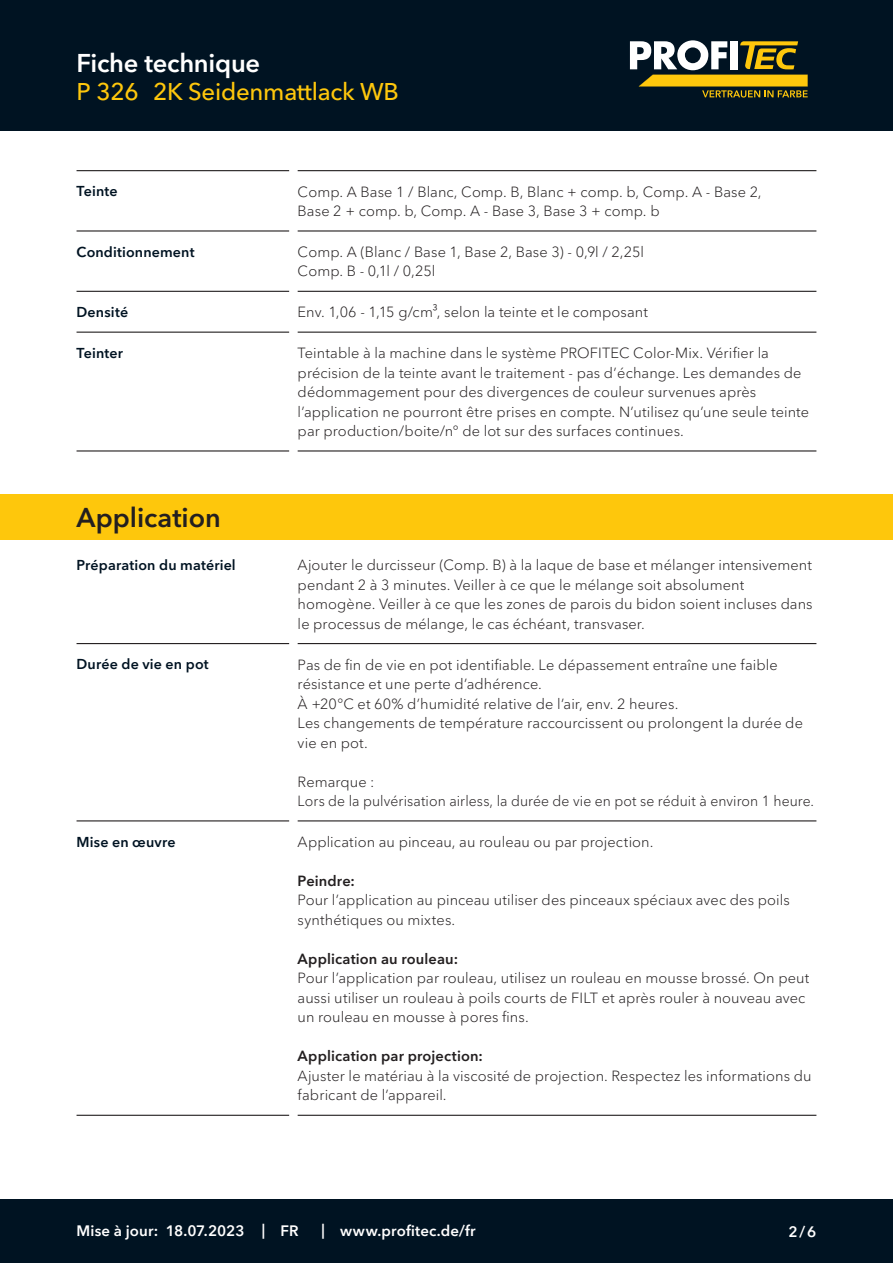
<style>
.page{position:relative;width:893px;height:1263px;background:#fff}
.page>*{position:absolute;margin:0;border:0;box-sizing:border-box;transform-origin:0 0}
.CB_AF_Kapitel_Uebers{font:600 27px "Avenir Next Cyr";color:#231f20}
.CB_AF_Kopf_TM{font:600 25.5px "Avenir Next Cyr";letter-spacing:-.01em;color:#fff}
.CB_AF_Kopf_Produktna{font:500 24px "Avenir Next Cyr";letter-spacing:-.01em;color:#fec70c}
.CB_AF_Fuss_Stand_lin{font:600 15px "Avenir Next Cyr";letter-spacing:.01em;color:#fff}
.CB_AF_Text_Standard{font:300 14.7px/19.5px "Avenir Next Cyr";letter-spacing:.005em;color:#231f20}
.CB_AF_Abschnitt_Uebe{font:600 14.25px "Avenir Next Cyr";letter-spacing:.01em;color:#001322}
.s1{font-weight:600}
</style>
<div class="page">
<div style="left:0;top:0;width:893px;height:131px;background:#001322"></div>
<div style="left:0;top:1199px;width:893px;height:64px;background:#001322"></div>
<svg style="left:630px;top:40px;width:178px;height:58px"></svg>
<hr style="left:77px;top:170px;width:212px;height:1px;background:#231f20">
<hr style="left:298px;top:170px;width:518px;height:1px;background:#231f20">
<hr style="left:77px;top:230px;width:212px;height:2px;background:#231f20">
<hr style="left:298px;top:230px;width:518px;height:2px;background:#231f20">
<hr style="left:77px;top:291px;width:212px;height:1px;background:#231f20">
<hr style="left:298px;top:291px;width:518px;height:1px;background:#231f20">
<hr style="left:77px;top:332px;width:212px;height:1px;background:#231f20">
<hr style="left:298px;top:332px;width:518px;height:1px;background:#231f20">
<hr style="left:77px;top:450px;width:212px;height:1px;background:#231f20">
<hr style="left:298px;top:450px;width:518px;height:1px;background:#231f20">
<hr style="left:77px;top:643px;width:212px;height:1px;background:#231f20">
<hr style="left:298px;top:643px;width:518px;height:1px;background:#231f20">
<hr style="left:77px;top:820px;width:212px;height:1px;background:#231f20">
<hr style="left:298px;top:820px;width:518px;height:1px;background:#231f20">
<hr style="left:77px;top:1115px;width:212px;height:1px;background:#231f20">
<hr style="left:298px;top:1115px;width:518px;height:1px;background:#231f20">
<div style="left:0;top:494px;width:893px;height:46px;background:#fec70c"></div>
<p class="CB_AF_Kopf_TM" style="left:77px;top:47px;width:185px">Fiche technique</p>
<p class="CB_AF_Kopf_Produktna" style="left:77px;top:78px;width:64px">P 326</p>
<p class="CB_AF_Kopf_Produktna" style="left:153px;top:78px;width:247px">2K Seidenmattlack WB</p>
<p class="CB_AF_Abschnitt_Uebe" style="left:77px;top:183px;width:43px">Teinte</p>
<p class="CB_AF_Text_Standard" style="left:298px;top:182px;width:465px">Comp. A Base 1 / Blanc, Comp. B, Blanc + comp. b, Comp. A - Base 2,<br>Base 2 + comp. b, Comp. A - Base 3, Base 3 + comp. b</p>
<p class="CB_AF_Abschnitt_Uebe" style="left:77px;top:243px;width:120px">Conditionnement</p>
<p class="CB_AF_Text_Standard" style="left:298px;top:242px;width:348px">Comp. A (Blanc / Base 1, Base 2, Base 3) - 0,9l / 2,25l<br>Comp. B - 0,1l / 0,25l</p>
<p class="CB_AF_Abschnitt_Uebe" style="left:77px;top:303px;width:53px">Densité</p>
<p class="CB_AF_Text_Standard" style="left:298px;top:302px;width:352px">Env. 1,06 - 1,15 g/cm³, selon la teinte et le composant</p>
<p class="CB_AF_Abschnitt_Uebe" style="left:77px;top:344px;width:48px">Teinter</p>
<p class="CB_AF_Text_Standard" style="left:298px;top:343px;width:513px">Teintable à la machine dans le système PROFITEC Color-Mix. Vérifier la précision de la teinte avant le traitement - pas d’échange. Les demandes de dédommagement pour des divergences de couleur survenues après l’application ne pourront être prises en compte. N’utilisez qu’une seule teinte par production/boite/n° de lot sur des surfaces continues.</p>
<p class="CB_AF_Kapitel_Uebers" style="left:77px;top:501px;width:146px">Application</p>
<p class="CB_AF_Abschnitt_Uebe" style="left:77px;top:556px;width:161px">Préparation du matériel</p>
<p class="CB_AF_Text_Standard" style="left:298px;top:555px;width:516px">Ajouter le durcisseur (Comp. B) à la laque de base et mélanger intensivement pendant 2 à 3 minutes. Veiller à ce que le mélange soit absolument homogène. Veiller à ce que les zones de parois du bidon soient incluses dans le processus de mélange, le cas échéant, transvaser.</p>
<p class="CB_AF_Abschnitt_Uebe" style="left:77px;top:656px;width:134px">Durée de vie en pot</p>
<p class="CB_AF_Text_Standard" style="left:298px;top:655px;width:507px">Pas de fin de vie en pot identifiable. Le dépassement entraîne une faible résistance et une perte d’adhérence.<br>À +20°C et 60% d’humidité relative de l’air, env. 2 heures.<br>Les changements de température raccourcissent ou prolongent la durée de vie en pot.</p>
<p class="CB_AF_Text_Standard" style="left:298px;top:772px;width:518px">Remarque :<br>Lors de la pulvérisation airless, la durée de vie en pot se réduit à environ 1 heure.</p>
<p class="CB_AF_Abschnitt_Uebe" style="left:77px;top:833px;width:101px">Mise en œuvre</p>
<p class="CB_AF_Text_Standard" style="left:298px;top:832px;width:357px">Application au pinceau, au rouleau ou par projection.</p>
<p class="CB_AF_Text_Standard" style="left:298px;top:871px;width:493px"><span class="s1">Peindre:<br></span>Pour l’application au pinceau utiliser des pinceaux spéciaux avec des poils synthétiques ou mixtes.</p>
<p class="CB_AF_Text_Standard" style="left:298px;top:949px;width:513px"><span class="s1">Application au rouleau:<br></span>Pour l’application par rouleau, utilisez un rouleau en mousse brossé. On peut aussi utiliser un rouleau à poils courts de FILT et après rouler à nouveau avec un rouleau en mousse à pores fins.</p>
<p class="CB_AF_Text_Standard" style="left:298px;top:1046px;width:515px"><span class="s1">Application par projection:<br></span>Ajuster le matériau à la viscosité de projection. Respectez les informations du fabricant de l’appareil.</p>
<p class="CB_AF_Fuss_Stand_lin" style="left:77px;top:1222px;width:83px">Mise à jour:</p>
<p class="CB_AF_Fuss_Stand_lin" style="left:166px;top:1222px;width:80px">18.07.2023</p>
<p class="CB_AF_Fuss_Stand_lin" style="left:262px;top:1221px;width:5px">|</p>
<p class="CB_AF_Fuss_Stand_lin" style="left:281px;top:1222px;width:20px">FR</p>
<p class="CB_AF_Fuss_Stand_lin" style="left:321px;top:1221px;width:5px">|</p>
<p class="CB_AF_Fuss_Stand_lin" style="left:340px;top:1222px;width:137px">www.profitec.de/fr</p>
<p class="CB_AF_Fuss_Stand_lin" style="left:788px;top:1222px;width:29px">2/6</p>
</div>
